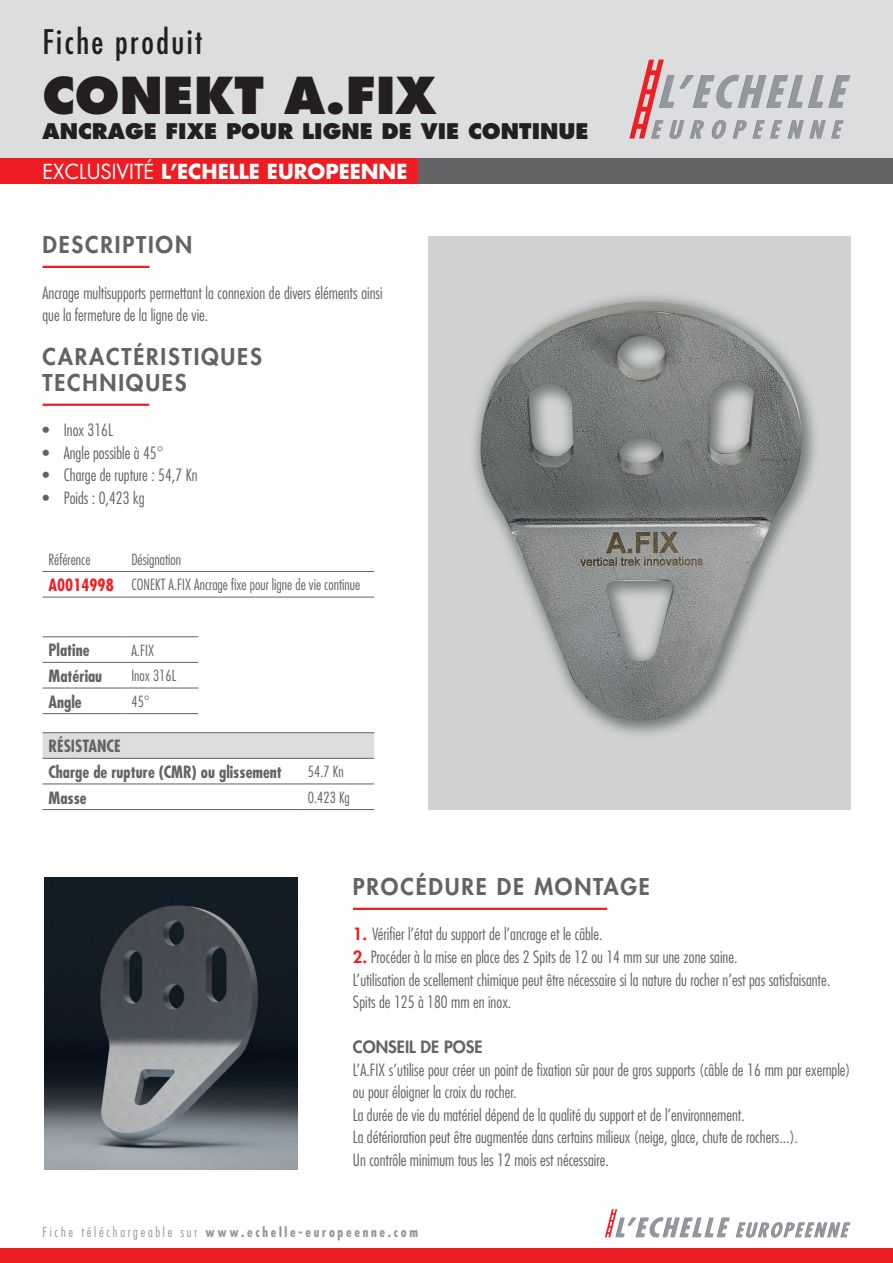
<style>
.page{position:relative;width:893px;height:1263px;background:#fff}
.page>*{position:absolute;margin:0;border:0;box-sizing:border-box;transform-origin:0 0}
.t1{font:800 49.5px "Futura Std";color:#231f20}
.t2{font:condensed 33px "Futura Std";letter-spacing:.075em;color:#231f20}
.t3{font:800 22.5px/25.5px "Futura Std";letter-spacing:.08em;color:#636366}
.t4{font:800 21px "Futura Std";color:#231f20}
.t5{font:700 20.1px "Futura Std";color:#fff}
.t6{font:300 condensed 16.5px/22.5px "Futura Std";color:#636366}
.t7{font:700 condensed 16.5px "Futura Std";color:#636366}
.t8{font:800 16.5px "Futura Std";color:#636366}
.t9{font:700 condensed 16.5px "Futura Std";color:#ee1d23}
.t10{font:300 condensed 15px "Futura Std";color:#636366}
.t11{font:700 condensed 13.5px "Futura Std";letter-spacing:.2em;color:#939598}
.t12{font:300 condensed 13.5px "Futura Std";letter-spacing:.2em;color:#939598}
.s1{font-weight:400}
.s2{font-weight:800;font-stretch:normal;color:#ee1d23}
</style>
<div class="page">
<hr style="left:43px;top:404px;width:106px;height:2px;background:#ee1d23">
<hr style="left:43px;top:266px;width:107px;height:2px;background:#ee1d23">
<hr style="left:43px;top:597px;width:82px;height:1px;background:#636366">
<hr style="left:125px;top:597px;width:249px;height:1px;background:#636366">
<hr style="left:43px;top:571px;width:82px;height:1px;background:#636366">
<hr style="left:125px;top:571px;width:249px;height:1px;background:#636366">
<img style="left:429px;top:236px;width:421px;height:574px">
<hr style="left:43px;top:636px;width:82px;height:1px;background:#636366">
<hr style="left:125px;top:636px;width:73px;height:1px;background:#636366">
<hr style="left:43px;top:662px;width:82px;height:1px;background:#636366">
<hr style="left:125px;top:662px;width:73px;height:1px;background:#636366">
<hr style="left:43px;top:688px;width:82px;height:1px;background:#636366">
<hr style="left:125px;top:688px;width:73px;height:1px;background:#636366">
<hr style="left:43px;top:713px;width:82px;height:1px;background:#636366">
<hr style="left:125px;top:713px;width:73px;height:1px;background:#636366">
<svg style="left:43px;top:733px;width:331px;height:25px;background:#dadbdd"></svg>
<hr style="left:43px;top:732px;width:259px;height:1px;background:#636366">
<hr style="left:302px;top:732px;width:72px;height:1px;background:#636366">
<hr style="left:43px;top:758px;width:259px;height:1px;background:#636366">
<hr style="left:302px;top:758px;width:72px;height:1px;background:#636366">
<hr style="left:43px;top:783px;width:259px;height:1px;background:#636366">
<hr style="left:302px;top:783px;width:72px;height:1px;background:#636366">
<hr style="left:43px;top:809px;width:259px;height:1px;background:#636366">
<hr style="left:302px;top:809px;width:72px;height:1px;background:#636366">
<img style="left:45px;top:878px;width:253px;height:292px">
<div style="left:0;top:0;width:893px;height:171px;background:#dcdddf"></div>
<div style="left:0;top:1249px;width:893px;height:14px;background:#ee1d23"></div>
<div style="left:0;top:158px;width:893px;height:26px;background:#636366"></div>
<div style="left:0;top:158px;width:418px;height:26px;background:#ee1d23"></div>
<svg style="left:605px;top:1209px;width:245px;height:28px"></svg>
<svg style="left:629px;top:60px;width:221px;height:79px"></svg>
<hr style="left:353px;top:908px;width:254px;height:2px;background:#ee1d23">
<h2 class="t2" style="left:43px;top:22px;width:161px">Fiche produit</h2>
<h1 class="t1" style="left:43px;top:64px;width:396px">CONEKT A.FIX</h1>
<p class="t4" style="left:43px;top:118px;width:548px">ANCRAGE FIXE POUR LIGNE DE VIE CONTINUE</p>
<p class="t5" style="left:43px;top:158px;width:366px"><span class="s1">EXCLUSIVITÉ</span> ’L ECHELLE EUROPEENNE</p>
<h3 class="t3" style="left:43px;top:232px;width:151px">DESCRIPTION</h3>
<p class="t6" style="left:43px;top:281px;width:342px">Ancrage multisupports permettant la connexion de divers éléments ainsi que la fermeture de la ligne de vie.</p>
<h3 class="t3" style="left:43px;top:344px;width:221px">CARACTÉRISTIQUES<br>TECHNIQUES</h3>
<p class="t6" style="left:64px;top:419px;width:51px">Inox 316L</p>
<p class="t6" style="left:43px;top:419px;width:8px">•</p>
<p class="t6" style="left:43px;top:442px;width:8px">•</p>
<p class="t6" style="left:64px;top:442px;width:101px">Angle possible à 45°</p>
<p class="t6" style="left:43px;top:464px;width:8px">•</p>
<p class="t6" style="left:64px;top:464px;width:135px">Charge de rupture : 54,7 Kn</p>
<p class="t6" style="left:43px;top:487px;width:8px">•</p>
<p class="t6" style="left:64px;top:487px;width:82px">Poids : 0,423 kg</p>
<p class="t10" style="left:49px;top:551px;width:43px">Référence</p>
<p class="t9" style="left:49px;top:575px;width:67px">A0014998</p>
<p class="t10" style="left:131px;top:551px;width:51px">Désignation</p>
<p class="t10" style="left:131px;top:576px;width:230px">CONEKT .A FIX Ancrage fixe pour ligne de vie continue</p>
<p class="t7" style="left:49px;top:640px;width:43px">Platine</p>
<p class="t10" style="left:131px;top:641px;width:24px">.A FIX</p>
<p class="t7" style="left:49px;top:666px;width:55px">Matériau</p>
<p class="t10" style="left:131px;top:667px;width:46px">Inox 316L</p>
<p class="t7" style="left:49px;top:691px;width:35px">Angle</p>
<p class="t7" style="left:49px;top:736px;width:73px">RÉSISTANCE</p>
<p class="t10" style="left:131px;top:693px;width:20px">45°</p>
<p class="t7" style="left:49px;top:762px;width:235px">Charge de rupture (CMR) ou glissement</p>
<p class="t7" style="left:49px;top:787px;width:40px">Masse</p>
<p class="t10" style="left:308px;top:763px;width:37px">54.7 Kn</p>
<p class="t10" style="left:308px;top:788px;width:44px">0.423 Kg</p>
<h3 class="t3" style="left:353px;top:874px;width:298px">PROCÉDURE DE MONTAGE</h3>
<p class="t6" style="left:353px;top:923px;width:251px"><span class="s2">1.</span> Vérifier ’l état du support de ’l ancrage leet câble.</p>
<p class="t6" style="left:353px;top:946px;width:479px"><span class="s2">2.</span> Procéder laà mise en place des 2 Spits de 12 ou 14 mm sur une zone saine.<br>’Lutilisation de scellement chimique peut être nécessaire lasi nature du rocher ’n est pas satisfaisante.<br>Spits de 125 à 180 mm en inox.</p>
<p class="t8" style="left:353px;top:1036px;width:131px">CONSEIL DE POSE</p>
<p class="t6" style="left:353px;top:1058px;width:499px">.A’L FIX ’s utilise pour créer un point de fixation sûr pour de gros supports (câble de 16 mm par exemple( ou pour éloigner la croix du rocher.<br>La durée de vie du matériel dépend de la qualité du support deet ’l environnement.<br>La détérioration peut être augmentée dans certains milieux (neige, glace, chute de rochers... .(<br>Un contrôle minimum tous les 12 mois est nécessaire.</p>
<p class="t12" style="left:43px;top:1224px;width:32px">Fiche</p>
<p class="t12" style="left:81px;top:1224px;width:92px">téléchargeable</p>
<p class="t12" style="left:181px;top:1224px;width:18px">sur</p>
<p class="t11" style="left:205px;top:1224px;width:214px">www.echelle-europeenne.com</p>
</div>
